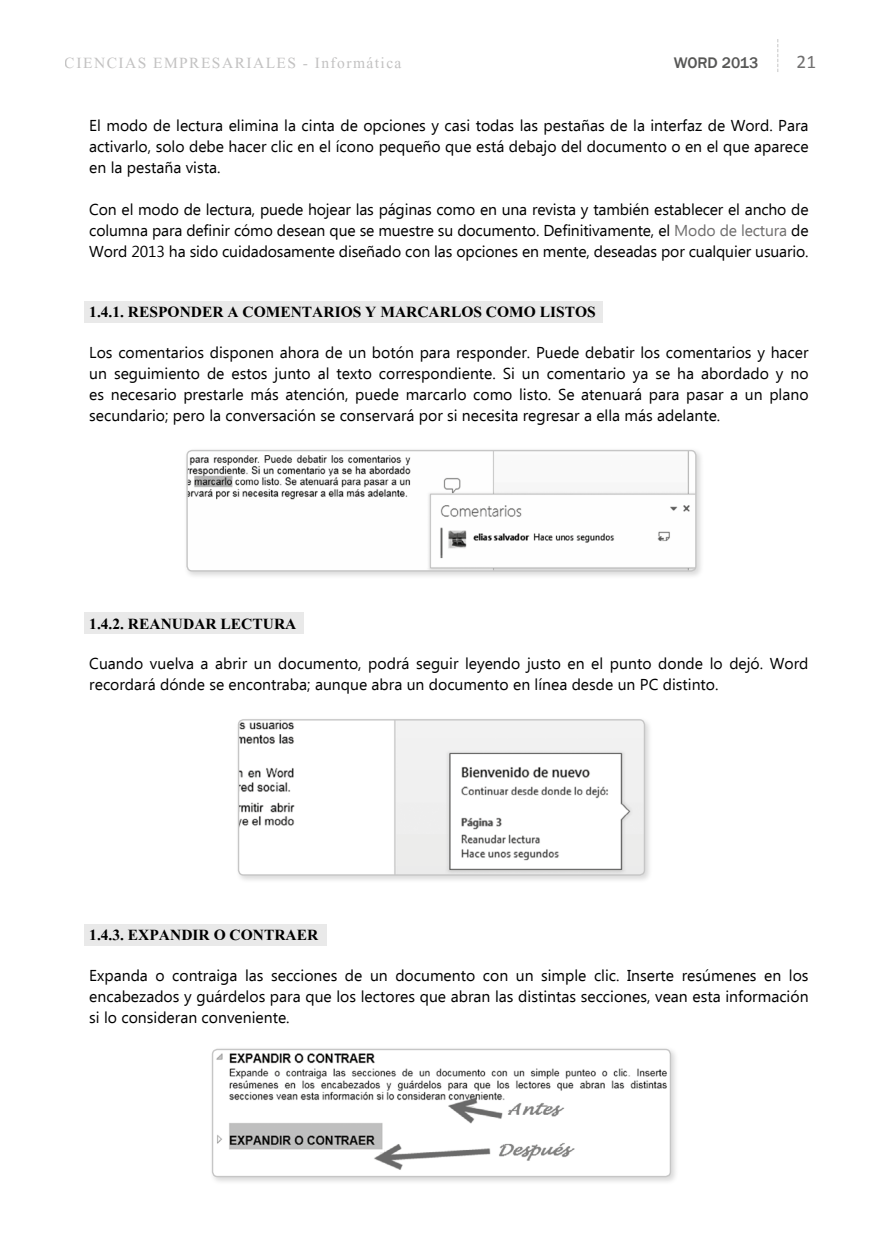
<style>
.page{position:relative;width:883px;height:1256px;background:#fff}
.page>*{position:absolute;margin:0;border:0;box-sizing:border-box;transform-origin:0 0}
.t1{font:700 19.25px "Aparajita";color:#000}
.t2{font:19.25px "Aparajita";letter-spacing:.075em;color:#b3b2b2}
.t3{font:19.25px "Calibri";color:#706f6f}
.t4{font:15.75px/21px "Ebrima";color:#000;text-align:justify}
.t5{font:500 15.75px "Franklin Gothic";color:#575756}
.s1{color:#706f6f}
</style>
<div class="page">
<svg style="left:777px;top:39px;width:1px;height:33px"></svg>
<div style="left:84px;top:301px;width:518px;height:21px;background:#e9e9e9"></div>
<div style="left:84px;top:612px;width:220px;height:22px;background:#e9e9e9"></div>
<div style="left:84px;top:923px;width:243px;height:22px;background:#e9e9e9"></div>
<div style="left:184px;top:447px;width:520px;height:132px;background:#000;opacity:.15"></div>
<img style="left:187px;top:450px;width:509px;height:119px">
<div style="left:186px;top:450px;width:511px;height:121px;border:1px solid #c6c6c6;border-radius:5px"></div>
<div style="left:235px;top:716px;width:418px;height:167px;background:#000;opacity:.15"></div>
<img style="left:239px;top:719px;width:405px;height:154px">
<div style="left:238px;top:719px;width:407px;height:156px;border:1px solid #c6c6c6;border-radius:5px"></div>
<div style="left:209px;top:1045px;width:470px;height:139px;background:#000;opacity:.15"></div>
<img style="left:213px;top:1050px;width:457px;height:126px">
<div style="left:212px;top:1048px;width:459px;height:128px;border:1px solid #c6c6c6;border-radius:5px"></div>
<p class="t2" style="left:65px;top:53px;width:338px">CIENCIAS EMPRESARIALES - Informática</p>
<p class="t5" style="left:674px;top:53px;width:86px">WORD 2013</p>
<p class="t3" style="left:797px;top:50px;width:21px">21</p>
<p class="t4" style="left:89px;top:115px;width:721px">El modo de lectura elimina la cinta de opciones y casi todas las pestañas de la interfaz de Word. Para activarlo, solo debe hacer clic en el ícono pequeño que está debajo del documento o en el que aparece en la pestaña vista.</p>
<p class="t4" style="left:89px;top:199px;width:721px">Con el modo de lectura, puede hojear las páginas como en una revista y también establecer el ancho de columna para definir cómo desean que se muestre su documento. Definitivamente, el <span class="s1">Modo de lectura</span> de Word 2013 ha sido cuidadosamente diseñado con las opciones en mente, deseadas por cualquier usuario.</p>
<p class="t1" style="left:89px;top:303px;width:508px">1.4.1. RESPONDER A COMENTARIOS Y MARCARLOS COMO LISTOS</p>
<p class="t4" style="left:89px;top:343px;width:721px">Los comentarios disponen ahora de un botón para responder. Puede debatir los comentarios y hacer un seguimiento de estos junto al texto correspondiente. Si un comentario ya se ha abordado y no es necesario prestarle más atención, puede marcarlo como listo. Se atenuará para pasar a un plano secundario; pero la conversación se conservará por si necesita regresar a ella más adelante.</p>
<p class="t1" style="left:89px;top:614px;width:209px">1.4.2. REANUDAR LECTURA</p>
<p class="t4" style="left:89px;top:654px;width:721px">Cuando vuelva a abrir un documento, podrá seguir leyendo justo en el punto donde lo dejó. Word recordará dónde se encontraba; aunque abra un documento en línea desde un PC distinto.</p>
<p class="t1" style="left:89px;top:925px;width:231px">1.4.3. EXPANDIR O CONTRAER</p>
<p class="t4" style="left:89px;top:965px;width:721px">Expanda o contraiga las secciones de un documento con un simple clic. Inserte resúmenes en los encabezados y guárdelos para que los lectores que abran las distintas secciones, vean esta información si lo consideran conveniente.</p>
</div>
